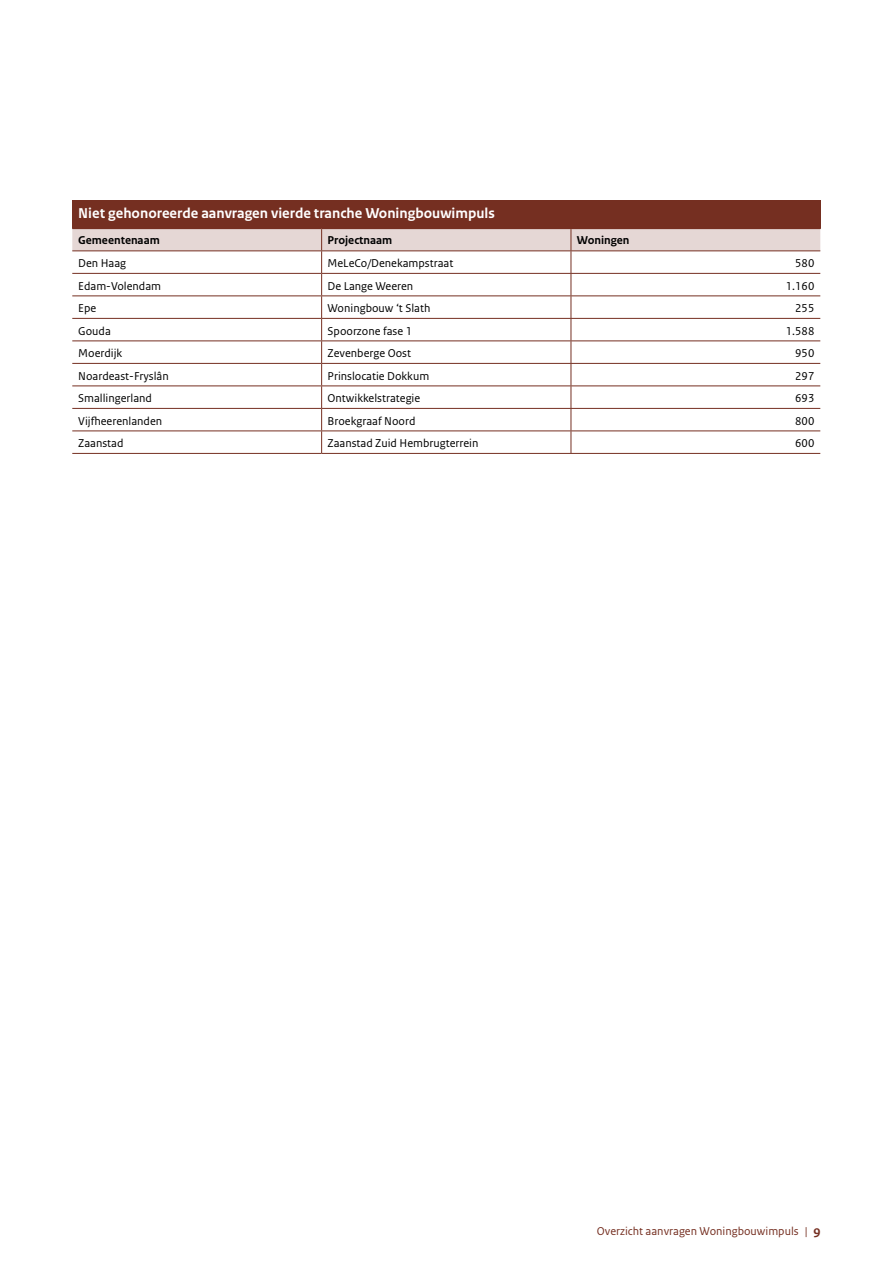
<style>
.page{position:relative;width:893px;height:1263px;background:#fff}
.page>*{position:absolute;margin:0;border:0;box-sizing:border-box;transform-origin:0 0}
._30_RO_Tabel_Kop{font:700 15px "Rijksoverheid Sans Text";color:#fff}
._32_RO_Tabel_Broodte{font:12px "Rijksoverheid Sans Text";color:#000}
.t1{font:12px "Rijksoverheid Sans Text";color:#752f21}
._32_RO_Tabel_Broodte-2{font:700 12px "Rijksoverheid Sans Text";color:#000}
.s1{font-weight:700;font-size:13.5px}
</style>
<div class="page">
<div style="left:72px;top:200px;width:748px;height:28px;background:#752f21"></div>
<svg style="left:72px;top:229px;width:748px;height:224px"></svg>
<hr style="left:72px;top:250px;width:250px;height:1px;background:#752f21">
<hr style="left:322px;top:250px;width:249px;height:1px;background:#752f21">
<hr style="left:571px;top:250px;width:249px;height:1px;background:#752f21">
<hr style="left:72px;top:453px;width:250px;height:1px;background:#752f21">
<hr style="left:322px;top:453px;width:249px;height:1px;background:#752f21">
<hr style="left:571px;top:453px;width:249px;height:1px;background:#752f21">
<hr style="left:72px;top:228px;width:250px;height:1px;background:#752f21">
<hr style="left:322px;top:228px;width:249px;height:1px;background:#752f21">
<hr style="left:571px;top:228px;width:249px;height:1px;background:#752f21">
<p class="_30_RO_Tabel_Kop" style="left:78px;top:205px;width:418px">Niet gehonoreerde aanvragen vierde tranche Woningbouwimpuls</p>
<p class="_32_RO_Tabel_Broodte-2" style="left:78px;top:233px;width:83px">Gemeentenaam</p>
<p class="_32_RO_Tabel_Broodte-2" style="left:328px;top:233px;width:66px">Projectnaam</p>
<p class="_32_RO_Tabel_Broodte-2" style="left:577px;top:233px;width:54px">Woningen</p>
<p class="_32_RO_Tabel_Broodte" style="left:78px;top:257px;width:49px">Den Haag</p>
<p class="_32_RO_Tabel_Broodte" style="left:328px;top:257px;width:127px">MeLeCo/Denekampstraat</p>
<p class="_32_RO_Tabel_Broodte" style="left:795px;top:257px;width:21px">580</p>
<p class="_32_RO_Tabel_Broodte" style="left:78px;top:279px;width:84px">Edam-Volendam</p>
<p class="_32_RO_Tabel_Broodte" style="left:328px;top:279px;width:87px">De Lange Weeren</p>
<p class="_32_RO_Tabel_Broodte" style="left:786px;top:279px;width:30px">1.160</p>
<p class="_32_RO_Tabel_Broodte" style="left:78px;top:302px;width:20px">Epe</p>
<p class="_32_RO_Tabel_Broodte" style="left:328px;top:302px;width:104px">Woningbouw ‘t Slath</p>
<p class="_32_RO_Tabel_Broodte" style="left:795px;top:302px;width:21px">255</p>
<p class="_32_RO_Tabel_Broodte" style="left:78px;top:324px;width:34px">Gouda</p>
<p class="_32_RO_Tabel_Broodte" style="left:328px;top:324px;width:86px">Spoorzone fase 1</p>
<p class="_32_RO_Tabel_Broodte" style="left:786px;top:324px;width:30px">1.588</p>
<p class="_32_RO_Tabel_Broodte" style="left:78px;top:347px;width:46px">Moerdijk</p>
<p class="_32_RO_Tabel_Broodte" style="left:328px;top:347px;width:85px">Zevenberge Oost</p>
<p class="_32_RO_Tabel_Broodte" style="left:795px;top:347px;width:21px">950</p>
<p class="_32_RO_Tabel_Broodte" style="left:78px;top:369px;width:92px">Noardeast-Fryslân</p>
<p class="_32_RO_Tabel_Broodte" style="left:328px;top:369px;width:103px">Prinslocatie Dokkum</p>
<p class="_32_RO_Tabel_Broodte" style="left:795px;top:369px;width:21px">297</p>
<p class="_32_RO_Tabel_Broodte" style="left:78px;top:392px;width:75px">Smallingerland</p>
<p class="_32_RO_Tabel_Broodte" style="left:328px;top:392px;width:94px">Ontwikkelstrategie</p>
<p class="_32_RO_Tabel_Broodte" style="left:795px;top:392px;width:21px">693</p>
<p class="_32_RO_Tabel_Broodte" style="left:78px;top:414px;width:85px">Vijfheerenlanden</p>
<p class="_32_RO_Tabel_Broodte" style="left:328px;top:414px;width:89px">Broekgraaf Noord</p>
<p class="_32_RO_Tabel_Broodte" style="left:795px;top:414px;width:21px">800</p>
<p class="_32_RO_Tabel_Broodte" style="left:78px;top:437px;width:47px">Zaanstad</p>
<p class="_32_RO_Tabel_Broodte" style="left:328px;top:437px;width:152px">Zaanstad Zuid Hembrugterrein</p>
<p class="_32_RO_Tabel_Broodte" style="left:795px;top:437px;width:21px">600</p>
<p class="t1" style="left:597px;top:1224px;width:225px">Overzicht aanvragen Woningbouwimpuls | <span class="s1">9</span></p>
</div>
